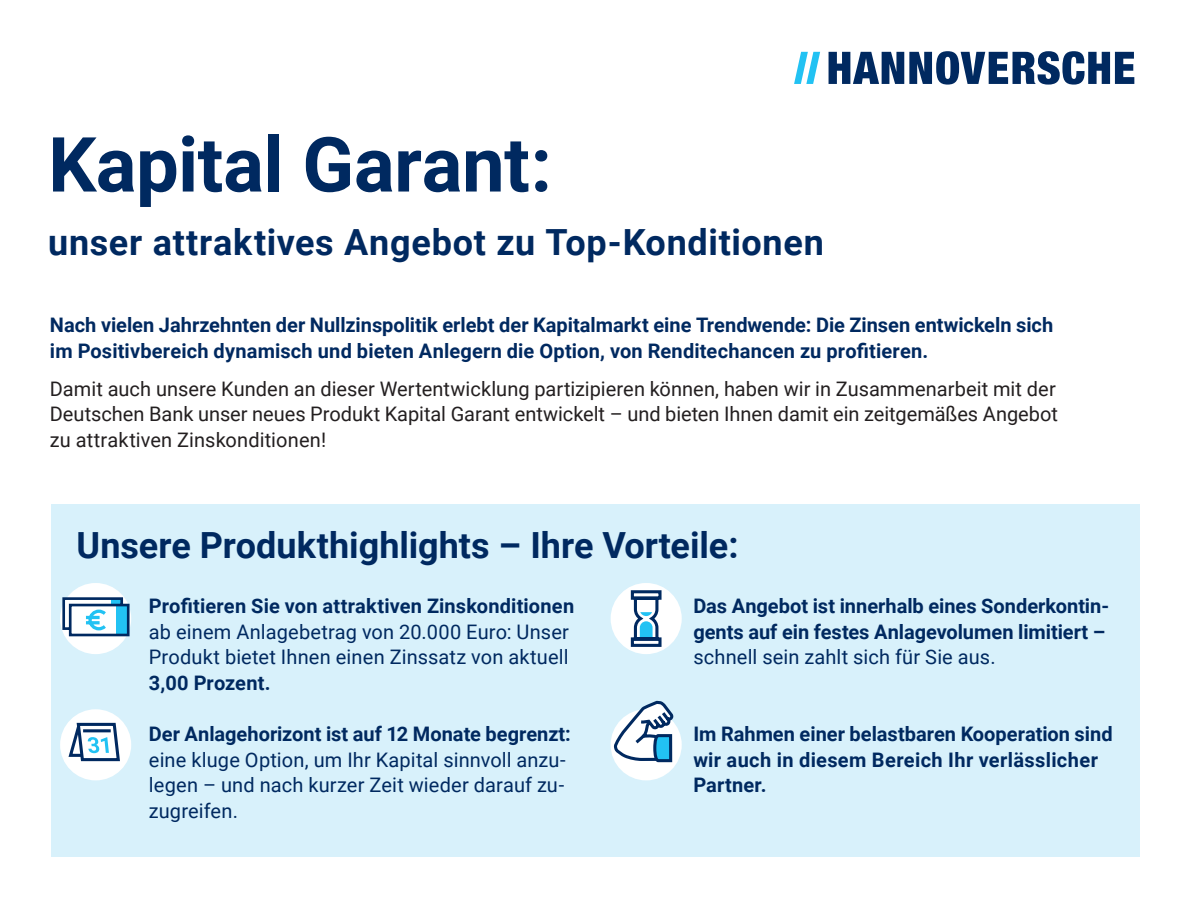
<style>
.page{position:relative;width:1191px;height:908px;background:#fff}
.page>*{position:absolute;margin:0;border:0;box-sizing:border-box;transform-origin:0 0}
.t1{font:700 76px "Roboto";letter-spacing:-.005em;color:#002960}
.t2{font:700 36px "Roboto";letter-spacing:.01em;color:#002960}
.t3{font:700 20px/25.6px "Roboto";color:#002960}
.t4{font:20px/25.6px "Roboto";letter-spacing:.005em;color:#231f20;text-align:justify}
.t5{font:20px/25.6px "Roboto";letter-spacing:.005em;color:#002960}
</style>
<div class="page">
<div style="left:51px;top:504px;width:1089px;height:352px;background:#d8f1fb"></div>
<svg style="left:828px;top:51px;width:306px;height:34px"></svg>
<svg style="left:794px;top:52px;width:26px;height:32px"></svg>
<div style="left:610px;top:709px;width:71px;height:71px;background:#fff;border-radius:50%"></div>
<div style="left:610px;top:582px;width:71px;height:71px;background:#fff;border-radius:50%"></div>
<svg style="left:630px;top:590px;width:32px;height:57px"></svg>
<svg style="left:614px;top:700px;width:62px;height:63px"></svg>
<div style="left:60px;top:582px;width:71px;height:71px;background:#fff;border-radius:50%"></div>
<svg style="left:61px;top:595px;width:70px;height:42px"></svg>
<div style="left:60px;top:709px;width:71px;height:71px;background:#fff;border-radius:50%"></div>
<svg style="left:66px;top:721px;width:54px;height:41px"></svg>
<h1 class="t1" style="left:48px;top:111px;width:505px">Kapital Garant:</h1>
<h2 class="t2" style="left:48px;top:217px;width:777px">unser attraktives Angebot zu Top-Konditionen</h2>
<p class="t3" style="left:50px;top:311px;width:1004px">Nach vielen Jahrzehnten der Nullzinspolitik erlebt der Kapitalmarkt eine Trendwende: Die Zinsen entwickeln sich im Positivbereich dynamisch und bieten Anlegern die Option, von Renditechancen zu profitieren.</p>
<p class="t4" style="left:50px;top:375px;width:1009px">Damit auch unsere Kunden an dieser Wertentwicklung partizipieren können, haben wir in Zusammenarbeit mit der Deutschen Bank unser neues Produkt Kapital Garant entwickelt – und bieten Ihnen damit ein zeitgemäßes Angebot zu attraktiven Zinskonditionen!</p>
<h2 class="t2" style="left:77px;top:519px;width:663px">Unsere Produkthighlights – Ihre Vorteile:</h2>
<p class="t3" style="left:693px;top:592px;width:417px">Das Angebot ist innerhalb eines Sonderkontin&shy;gents auf ein festes Anlagevolumen limitiert –</p>
<p class="t5" style="left:693px;top:643px;width:304px">schnell sein zahlt sich für Sie aus.</p>
<p class="t3" style="left:149px;top:592px;width:427px">Profitieren Sie von attraktiven Zinskonditionen</p>
<p class="t5" style="left:149px;top:618px;width:421px">ab einem Anlagebetrag von 20.000 Euro: Unser<br>Produkt bietet Ihnen einen Zinssatz von aktuell</p>
<p class="t3" style="left:149px;top:669px;width:123px">3,00 Prozent.</p>
<p class="t3" style="left:149px;top:720px;width:423px">Der Anlagehorizont ist auf 12 Monate begrenzt:</p>
<p class="t5" style="left:149px;top:745px;width:418px;text-align:justify">eine kluge Option, um Ihr Kapital sinnvoll anzu&shy;legen – und nach kurzer Zeit wieder darauf zu&shy;zugreifen.</p>
<p class="t3" style="left:693px;top:720px;width:421px">Im Rahmen einer belastbaren Kooperation sind wir auch in diesem Bereich Ihr verlässlicher<br>Partner.</p>
</div>
